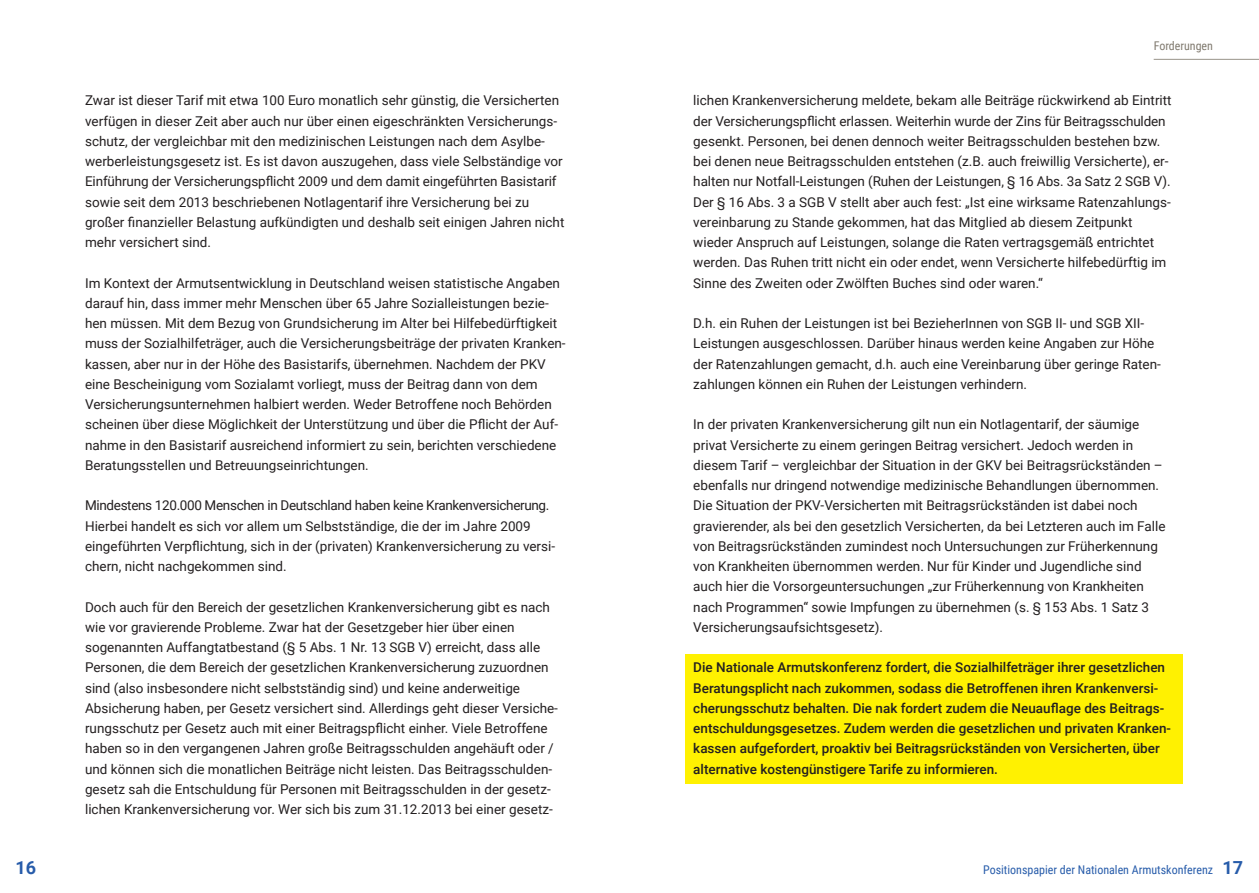
<style>
.page{position:relative;width:1259px;height:893px;background:#fff}
.page>*{position:absolute;margin:0;border:0;box-sizing:border-box;transform-origin:0 0}
.t1{font:700 18px "Roboto";color:#275caa}
.t2{font:13.5px/20.2px "Roboto";color:#231f20}
.t3{font:500 13.5px/20.2px "Roboto";color:#231f20}
.t4{font:12px "Roboto Condensed";color:#275caa}
.t5{font:12px "Roboto Condensed";color:#817b70}
.s1{font-family:"Roboto";font-weight:700;font-size:18px}
</style>
<div class="page">
<div style="left:685px;top:654px;width:497px;height:129px;background:#fff101"></div>
<hr style="left:1153px;top:59px;width:106px;height:1px;background:#989489">
<p class="t2" style="left:85px;top:90px;width:481px">Zwar ist dieser Tarif mit etwa 100 Euro monatlich sehr günstig, die Versicherten verfügen in dieser Zeit aber auch nur über einen eigeschränkten Versicherungs&shy;schutz, der vergleichbar mit den medizinischen Leistungen nach dem Asylbe&shy;werberleistungsgesetz ist. Es ist davon auszugehen, dass viele Selbständige vor Einführung der Versicherungspflicht 2009 und dem damit eingeführten Basistarif sowie seit dem 2013 beschriebenen Notlagentarif ihre Versicherung bei zu großer finanzieller Belastung aufkündigten und deshalb seit einigen Jahren nicht mehr versichert sind.</p>
<p class="t2" style="left:85px;top:272px;width:482px">Im Kontext der Armutsentwicklung in Deutschland weisen statistische Angaben darauf hin, dass immer mehr Menschen über 65 Jahre Sozialleistungen bezie&shy;hen müssen. Mit dem Bezug von Grundsicherung im Alter bei Hilfebedürftigkeit muss der Sozialhilfeträger, auch die Versicherungsbeiträge der privaten Kranken&shy;kassen, aber nur in der Höhe des Basistarifs, übernehmen. Nachdem der PKV eine Bescheinigung vom Sozialamt vorliegt, muss der Beitrag dann von dem Versicherungsunternehmen halbiert werden. Weder Betroffene noch Behörden scheinen über diese Möglichkeit der Unterstützung und über die Pflicht der Auf&shy;nahme in den Basistarif ausreichend informiert zu sein, berichten verschiedene Beratungsstellen und Betreuungseinrichtungen.</p>
<p class="t2" style="left:85px;top:495px;width:471px">Mindestens 120.000 Menschen in Deutschland haben keine Krankenversicherung.<br>Hierbei handelt es sich vor allem um Selbstständige, die der im Jahre 2009 eingeführten Verpflichtung, sich in der (privaten) Krankenversicherung zu versi&shy;chern, nicht nachgekommen sind.</p>
<p class="t2" style="left:85px;top:596px;width:474px">Doch auch für den Bereich der gesetzlichen Krankenversicherung gibt es nach wie vor gravierende Probleme. Zwar hat der Gesetzgeber hier über einen sogenannten Auffangtatbestand (§ 5 Abs. 1 Nr. 13 SGB V) erreicht, dass alle Personen, die dem Bereich der gesetzlichen Krankenversicherung zuzuordnen sind (also insbesondere nicht selbstständig sind) und keine anderweitige Absicherung haben, per Gesetz versichert sind. Allerdings geht dieser Versiche&shy;rungsschutz per Gesetz auch mit einer Beitragspflicht einher. Viele Betroffene haben so in den vergangenen Jahren große Beitragsschulden angehäuft oder / und können sich die monatlichen Beiträge nicht leisten. Das Beitragsschulden&shy;gesetz sah die Entschuldung für Personen mit Beitragsschulden in der gesetz&shy;lichen Krankenversicherung vor. Wer sich bis zum 31.12.2013 bei einer gesetz-</p>
<p class="t5" style="left:1153px;top:38px;width:61px">Forderungen</p>
<p class="t2" style="left:693px;top:90px;width:480px">lichen Krankenversicherung meldete, bekam alle Beiträge rückwirkend ab Eintritt der Versicherungspflicht erlassen. Weiterhin wurde der Zins für Beitragsschulden gesenkt. Personen, bei denen dennoch weiter Beitragsschulden bestehen bzw. bei denen neue Beitragsschulden entstehen (z.B. auch freiwillig Versicherte), er&shy;halten nur Notfall-Leistungen (Ruhen der Leistungen, § 16 Abs. 3a Satz 2 SGB V).<br>Der § 16 Abs. 3 a SGB V stellt aber auch fest: „Ist eine wirksame Ratenzahlungs&shy;vereinbarung zu Stande gekommen, hat das Mitglied ab diesem Zeitpunkt wieder Anspruch auf Leistungen, solange die Raten vertragsgemäß entrichtet werden. Das Ruhen tritt nicht ein oder endet, wenn Versicherte hilfebedürftig im Sinne des Zweiten oder Zwölften Buches sind oder waren.“</p>
<p class="t2" style="left:693px;top:313px;width:469px">D.h. ein Ruhen der Leistungen ist bei BezieherInnen von SGB II- und SGB XII-Leistungen ausgeschlossen. Darüber hinaus werden keine Angaben zur Höhe der Ratenzahlungen gemacht, d.h. auch eine Vereinbarung über geringe Raten&shy;zahlungen können ein Ruhen der Leistungen verhindern.</p>
<p class="t2" style="left:693px;top:414px;width:474px">In der privaten Krankenversicherung gilt nun ein Notlagentarif, der säumige privat Versicherte zu einem geringen Beitrag versichert. Jedoch werden in diesem Tarif – vergleichbar der Situation in der GKV bei Beitragsrückständen – ebenfalls nur dringend notwendige medizinische Behandlungen übernommen.<br>Die Situation der PKV-Versicherten mit Beitragsrückständen ist dabei noch gravierender, als bei den gesetzlich Versicherten, da bei Letzteren auch im Falle von Beitragsrückständen zumindest noch Untersuchungen zur Früherkennung von Krankheiten übernommen werden. Nur für Kinder und Jugendliche sind auch hier die Vorsorgeuntersuchungen „zur Früherkennung von Krankheiten nach Programmen“ sowie Impfungen zu übernehmen (s. § 153 Abs. 1 Satz 3<br>Versicherungsaufsichtsgesetz).</p>
<p class="t3" style="left:693px;top:657px;width:479px">Die Nationale Armutskonferenz fordert, die Sozialhilfeträger ihrer gesetzlichen Beratungsplicht nach zukommen, sodass die Betroffenen ihren Krankenversi&shy;cherungsschutz behalten. Die nak fordert zudem die Neuauflage des Beitrags&shy;entschuldungsgesetzes. Zudem werden die gesetzlichen und privaten Kranken&shy;kassen aufgefordert, proaktiv bei Beitragsrückständen von Versicherten, über alternative kostengünstigere Tarife zu informieren.</p>
<h1 class="t1" style="left:16px;top:855px;width:22px">16</h1>
<p class="t4" style="left:983px;top:861px;width:261px">Positionspapier der Nationalen Armutskonferenz <span class="s1">17</span></p>
</div>
